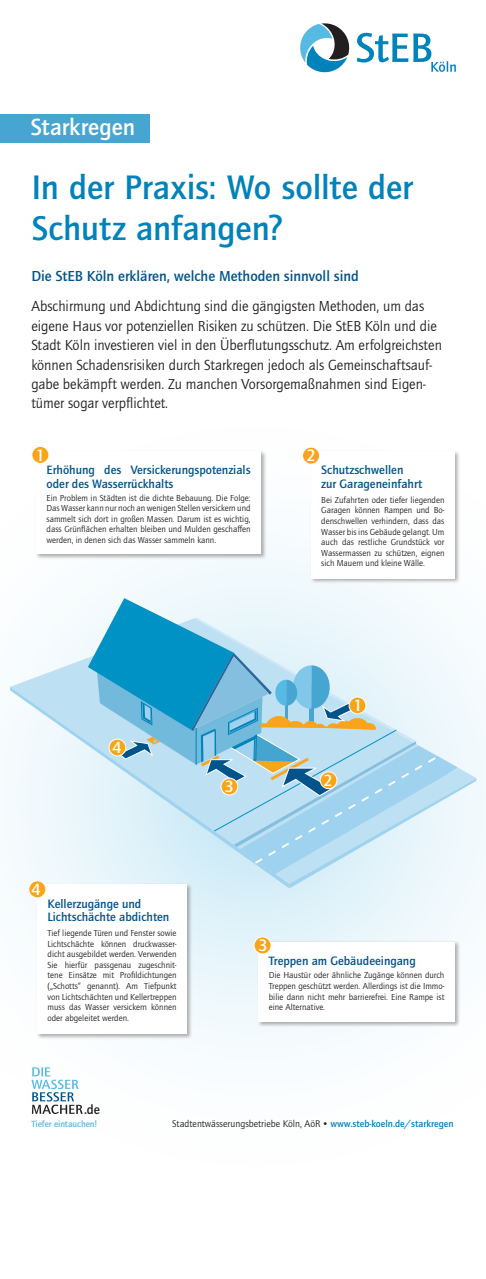
<style>
.page{position:relative;width:486px;height:1279px;background:#fff}
.page>*{position:absolute;margin:0;border:0;box-sizing:border-box;transform-origin:0 0}
.t1{font:500 35.2px/40.6px "Quay Sans ITC Std";color:#0082ba}
.t2{font:500 24px "Quay Sans ITC Std";letter-spacing:.01em;color:#fff}
.t3{font:500 16.98px "Quay Sans ITC Std";color:#fff}
.t4{font:500 16.72px "Quay Sans ITC Std";color:#fff}
.t5{font:15px/19.4px "Quay Sans ITC Std";color:#231f20}
.t6{font:500 15px "Quay Sans ITC Std";color:#01548b}
.t7{font:500 13.54px "Quay Sans ITC Std";color:#231f20}
.t8{font:500 12.52px/13.2px "Quay Sans ITC Std";color:#01548b}
.t9{font:10px "Quay Sans ITC Std";color:#231f20}
.t10{font:500 9.24px "Quay Sans ITC Std";letter-spacing:-.01em;color:#56bae4}
.t11{font:9px/10.6px "Quay Sans ITC Std";color:#231f20;text-align:justify}
.s1{font-weight:500;color:#0082ba}
</style>
<div class="page">
<svg style="left:33px;top:459px;width:452px;height:580px;fill:#f3fafd"></svg>
<svg style="left:300px;top:23px;width:155px;height:49px"></svg>
<div style="left:0;top:114px;width:149px;height:28px;background:#47a6d1"></div>
<div style="left:35px;top:450px;width:231px;height:110px;background:#231f20;opacity:.35"></div>
<div style="left:36px;top:451px;width:224px;height:103px;background:#fff"></div>
<div style="left:36px;top:883px;width:156px;height:157px;background:#231f20;opacity:.35"></div>
<div style="left:37px;top:885px;width:150px;height:149px;background:#fff"></div>
<div style="left:309px;top:450px;width:151px;height:134px;background:#231f20;opacity:.35"></div>
<div style="left:311px;top:451px;width:143px;height:127px;background:#fff"></div>
<svg style="left:10px;top:618px;width:78px;height:69px;fill:#f5fbfd"></svg>
<svg style="left:10px;top:687px;width:78px;height:198px;fill:#eff8fc"></svg>
<div style="left:32px;top:446px;width:17px;height:17px;background:#f9a51b;border-radius:50%"></div>
<div style="left:31px;top:446px;width:18px;height:18px;border:1px solid #fff;border-radius:50%"></div>
<div style="left:29px;top:881px;width:17px;height:17px;background:#f9a51b;border-radius:50%"></div>
<div style="left:28px;top:880px;width:18px;height:18px;border:1px solid #fff;border-radius:50%"></div>
<div style="left:302px;top:447px;width:17px;height:17px;background:#f9a51b;border-radius:50%"></div>
<div style="left:302px;top:447px;width:18px;height:18px;border:1px solid #fff;border-radius:50%"></div>
<div style="left:257px;top:941px;width:203px;height:86px;background:#231f20;opacity:.35"></div>
<div style="left:258px;top:942px;width:196px;height:80px;background:#fff"></div>
<div style="left:254px;top:937px;width:17px;height:17px;background:#f9a51b;border-radius:50%"></div>
<div style="left:253px;top:936px;width:18px;height:18px;border:1px solid #fff;border-radius:50%"></div>
<svg style="left:88px;top:598px;width:388px;height:290px;background:#b5dbeb"></svg>
<div style="left:221px;top:778px;width:16px;height:17px;background:#f9a51b;border-radius:50%"></div>
<div style="left:220px;top:778px;width:18px;height:17px;border:1px solid #fff;border-radius:50%"></div>
<svg style="left:31px;top:1067px;width:52px;height:47px"></svg>
<h2 class="t2" style="left:31px;top:113px;width:106px">Starkregen</h2>
<h1 class="t1" style="left:31px;top:167px;width:382px">In der Praxis: Wo sollte der<br>Schutz anfangen?</h1>
<h3 class="t6" style="left:31px;top:268px;width:328px">Die StEB Köln erklären, welche Methoden sinnvoll sind</h3>
<p class="t5" style="left:31px;top:297px;width:412px">Abschirmung und Abdichtung sind die gängigsten Methoden, um das eigene Haus vor potenziellen Risiken zu schützen. Die StEB Köln und die Stadt Köln investieren viel in den Überflutungsschutz. Am erfolgreichsten können Schadensrisiken durch Starkregen jedoch als Gemeinschaftsauf&shy;gabe bekämpft werden. Zu manchen Vorsorgemaßnahmen sind Eigen&shy;tümer sogar verpflichtet.</p>
<h3 class="t3" style="left:36px;top:446px;width:11px">1</h3>
<h3 class="t8" style="left:47px;top:464px;width:205px">Erhöhung des Versickerungspotenzials oder des Wasserrückhalts</h3>
<p class="t11" style="left:47px;top:492px;width:205px">Ein Problem in Städten ist die dichte Bebauung. Die Folge:<br>Das Wasser kann nur noch an wenigen Stellen versickern und sammelt sich dort in großen Massen. Darum ist es wichtig, dass Grünflächen erhalten bleiben und Mulden geschaffen werden, in denen sich das Wasser sammeln kann.</p>
<h3 class="t3" style="left:306px;top:446px;width:11px">2</h3>
<h3 class="t8" style="left:321px;top:464px;width:103px">Schutzschwellen<br>zur Garageneinfahrt</h3>
<p class="t11" style="left:321px;top:495px;width:124px">Bei Zufahrten oder tiefer liegenden Garagen können Rampen und Bo&shy;denschwellen verhindern, dass das Wasser bis ins Gebäude gelangt. Um auch das restliche Grundstück vor Wassermassen zu schützen, eignen sich Mauern und kleine Wälle.</p>
<h3 class="t3" style="left:31px;top:880px;width:11px">4</h3>
<h3 class="t4" style="left:112px;top:738px;width:11px">4</h3>
<h3 class="t8" style="left:47px;top:897px;width:123px">Kellerzugänge und<br>Lichtschächte abdichten</h3>
<p class="t11" style="left:47px;top:928px;width:130px">Tief liegende Türen und Fenster sowie Lichtschächte können druckwasser&shy;dicht ausgebildet werden. Verwenden Sie hierfür passgenau zugeschnit&shy;tene Einsätze mit Profildichtungen („Schotts“ genannt). Am Tiefpunkt von Lichtschächten und Kellertreppen muss das Wasser versickern können oder abgeleitet werden.</p>
<h3 class="t4" style="left:224px;top:777px;width:11px">3</h3>
<h3 class="t4" style="left:353px;top:696px;width:11px">1</h3>
<h3 class="t4" style="left:323px;top:771px;width:11px">2</h3>
<h3 class="t3" style="left:258px;top:936px;width:11px">3</h3>
<h3 class="t8" style="left:268px;top:954px;width:148px">Treppen am Gebäudeeingang</h3>
<p class="t11" style="left:268px;top:970px;width:177px">Die Haustür oder ähnliche Zugänge können durch Treppen geschützt werden. Allerdings ist die Immo&shy;bilie dann nicht mehr barrierefrei. Eine Rampe ist eine Alternative.</p>
<h3 class="t7" style="left:84px;top:1102px;width:17px">.de</h3>
<p class="t10" style="left:31px;top:1119px;width:68px">Tiefer eintauchen!</p>
<p class="t9" style="left:172px;top:1118px;width:282px">Stadtentwässerungsbetriebe Köln, AöR • <span class="s1">www.steb-koeln.de/starkregen</span></p>
</div>
